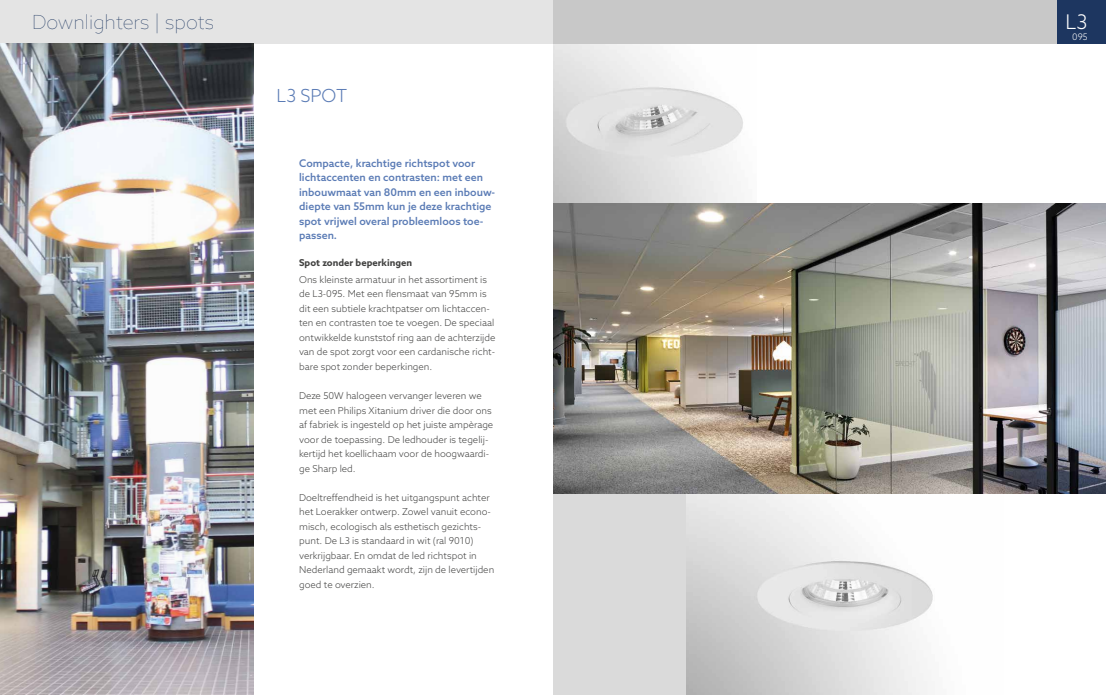
<style>
.page{position:relative;width:1106px;height:695px;background:#fff}
.page>*{position:absolute;margin:0;border:0;box-sizing:border-box;transform-origin:0 0}
.t1{font:300 20.2px "Azo Sans";color:#fff}
.t2{font:100 19.4px "Azo Sans";color:#1d3660}
.t3{font:300 18px "Azo Sans";color:#5a7bb5}
.t4{font:500 10.6px/14.5px "Azo Sans";color:#5a7bb5}
.t5{font:300 9.5px/14.5px "Azo Sans";color:#424241}
.t6{font:700 9.5px "Azo Sans";color:#424241}
.t7{font:300 9px "Azo Sans";color:#fff}
</style>
<div class="page">
<img style="left:553px;top:44px;width:190px;height:159px">
<div style="left:553px;top:490px;width:246px;height:204px;background:#dadada"></div>
<img style="left:686px;top:493px;width:317px;height:201px">
<div style="left:0;top:0;width:553px;height:44px;background:#e4e4e4"></div>
<div style="left:553px;top:0;width:553px;height:44px;background:#c8c8c8"></div>
<div style="left:1057px;top:0;width:49px;height:44px;background:#1d3660"></div>
<img style="left:0;top:44px;width:254px;height:650px">
<img style="left:553px;top:203px;width:553px;height:290px">
<h2 class="t2" style="left:32px;top:10px;width:183px">Downlighters | spots</h2>
<h1 class="t1" style="left:1065px;top:9px;width:23px">L3</h1>
<p class="t7" style="left:1072px;top:31px;width:17px">095</p>
<h3 class="t3" style="left:276px;top:83px;width:72px">L3 SPOT</h3>
<p class="t4" style="left:299px;top:156px;width:198px">Compacte, krachtige richtspot voor lichtaccenten en contrasten: met een inbouwmaat van 80mm en een inbouw&shy;diepte van 55mm kun je deze krachtige spot vrijwel overal probleemloos toe&shy;passen.</p>
<p class="t6" style="left:299px;top:257px;width:114px">Spot zonder beperkingen</p>
<p class="t5" style="left:299px;top:272px;width:198px">Ons kleinste armatuur in het assortiment is de L3-095. Met een flensmaat van 95mm is dit een subtiele krachtpatser om lichtaccen&shy;ten en contrasten toe te voegen. De speciaal ontwikkelde kunststof ring aan de achterzijde van de spot zorgt voor een cardanische richt&shy;bare spot zonder beperkingen.</p>
<p class="t5" style="left:299px;top:388px;width:196px">Deze 50W halogeen vervanger leveren we met een Philips Xitanium driver die door ons af fabriek is ingesteld op het juiste ampèrage voor de toepassing. De ledhouder is tegelij&shy;kertijd het koellichaam voor de hoogwaardi&shy;ge Sharp led.</p>
<p class="t5" style="left:299px;top:489px;width:197px">Doeltreffendheid is het uitgangspunt achter het Loerakker ontwerp. Zowel vanuit econo&shy;misch, ecologisch als esthetisch gezichts&shy;punt. De L3 is standaard in wit (ral 9010) verkrijgbaar. En omdat de led richtspot in Nederland gemaakt wordt, zijn de levertijden goed te overzien.</p>
</div>
